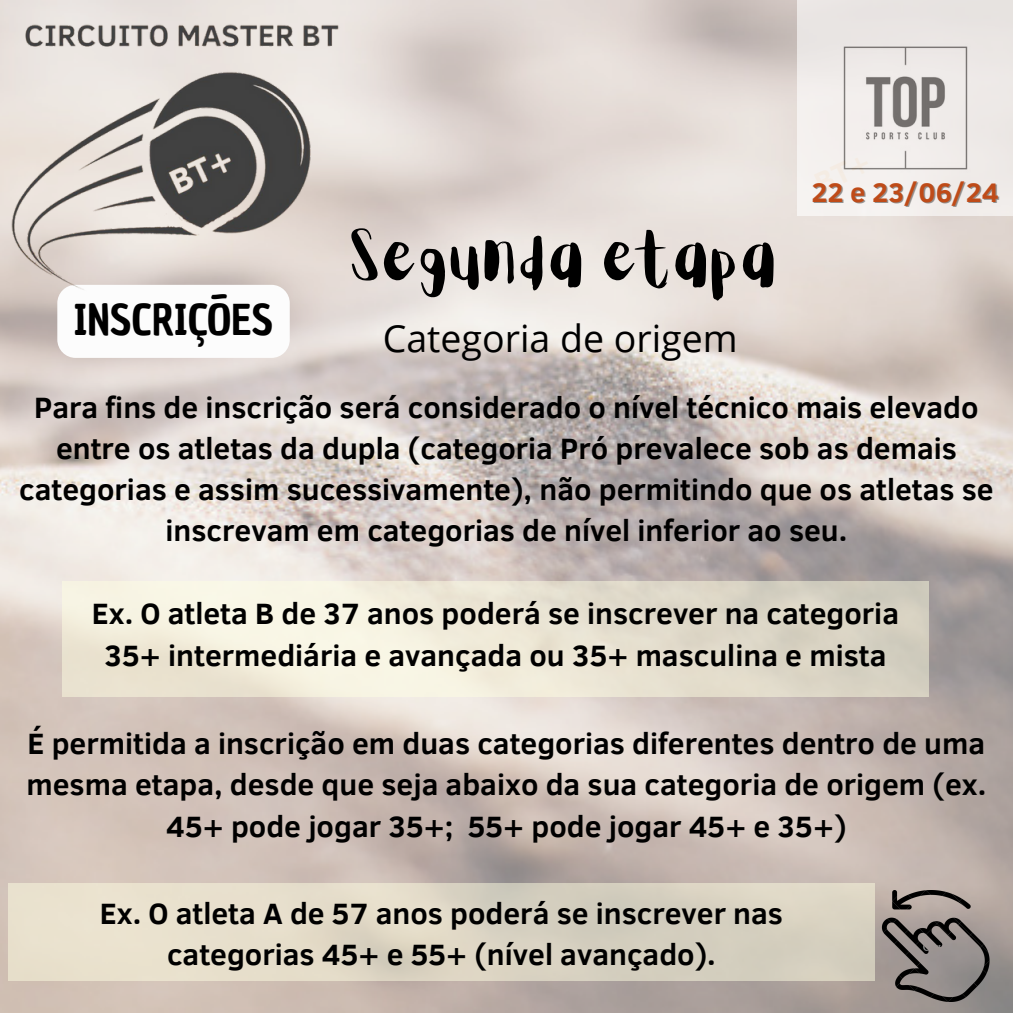
<style>
.page{position:relative;width:1013px;height:1013px;background:#fff}
.page>*{position:absolute;margin:0;border:0;box-sizing:border-box;transform-origin:0 0}
.t1{font:55.88px "Aloja Extended";color:#000}
.t2{font:41.5px "Chau Philomene One";color:#000}
.t3{font:37.5px "Open Sans";color:#000}
.t4{font:700 30.12px/41.2px "Clear Sans";color:#000;text-align:center}
.t5{font:700 27.5px "Clear Sans";color:#bf4b18}
</style>
<div class="page">
<img style="left:0;top:0;width:1012px;height:1012px">
<img style="left:881px;top:890px;width:111px;height:111px">
<img style="left:0;top:0;width:442px;height:395px">
<div style="left:8px;top:883px;width:866px;height:98px;background:linear-gradient(to right,#ebe3cf,#d1cbbc)"></div>
<svg style="left:62px;top:581px;width:866px;height:116px;background:#e9e4d3"></svg>
<img style="left:797px;top:0;width:215px;height:216px">
<div style="left:813px;top:154px;width:58px;height:39px;background:#f4f1ef"></div>
<h2 class="t2" style="left:74px;top:292px;width:201px">INSCRIÇÕES</h2>
<h1 class="t1" style="left:351px;top:233px;width:429px">Segunda etapa</h1>
<p class="t3" style="left:383px;top:312px;width:356px">Categoria de origem</p>
<p class="t5" style="left:811px;top:172px;width:189px">22 e 23/06/24</p>
<p class="t4" style="left:19px;top:385px;width:976px">Para fins de inscrição será considerado o nível técnico mais elevado entre os atletas da dupla (categoria Pró prevalece sob as demais categorias e assim sucessivamente), não permitindo que os atletas se inscrevam em categorias de nível inferior ao seu.</p>
<p class="t4" style="left:92px;top:591px;width:808px">Ex. O atleta B de 37 anos poderá se inscrever na categoria<br>35+ intermediária e avançada ou 35+ masculina e mista</p>
<p class="t4" style="left:26px;top:721px;width:961px">É permitida a inscrição em duas categorias diferentes dentro de uma mesma etapa, desde que seja abaixo da sua categoria de origem (ex.<br>45+ pode jogar 35+; 55+ pode jogar 45+ e 35+)</p>
<p class="t4" style="left:100px;top:891px;width:684px">Ex. O atleta A de 57 anos poderá se inscrever nas categorias 45+ e 55+ (nível avançado).</p>
</div>
